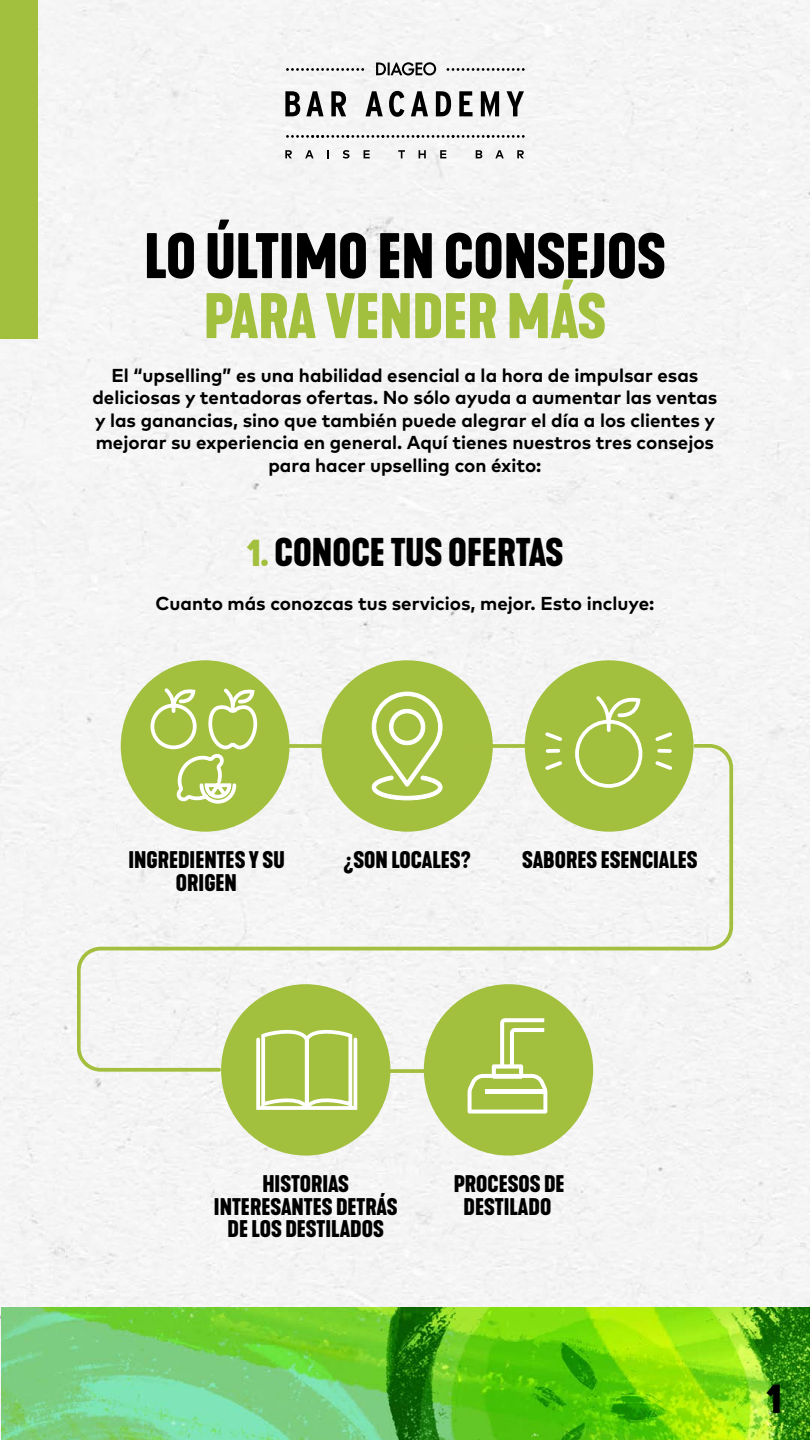
<style>
.page{position:relative;width:810px;height:1440px;background:#fff}
.page>*{position:absolute;margin:0;border:0;box-sizing:border-box;transform-origin:0 0}
.t1{font:700 60px "Kapra Neue";color:#000}
.t2{font:700 60px "Kapra Neue";color:#a2c03e}
.t3{font:700 40.5px "Kapra Neue";color:#000}
.t4{font:700 37.5px "Kapra Neue";color:#000}
.t5{font:700 22.5px/22.5px "Kapra Neue";color:#000;text-align:center}
.t6{font:700 18.75px/22.5px "Mark Pro";color:#000;text-align:center}
.s1{color:#a2c03e}
</style>
<div class="page">
<div style="left:0;top:0;width:810px;height:1439px;background:#f5f5f5"></div>
<div style="left:78px;top:744px;width:655px;height:327px;background:#f4f4f4"></div>
<svg style="left:285px;top:150px;width:7px;height:8px"></svg>
<svg style="left:305px;top:150px;width:9px;height:8px"></svg>
<svg style="left:327px;top:150px;width:2px;height:8px"></svg>
<svg style="left:343px;top:150px;width:7px;height:9px"></svg>
<svg style="left:364px;top:150px;width:6px;height:8px"></svg>
<svg style="left:398px;top:150px;width:7px;height:8px"></svg>
<svg style="left:419px;top:150px;width:7px;height:8px"></svg>
<svg style="left:440px;top:150px;width:6px;height:8px"></svg>
<svg style="left:476px;top:150px;width:6px;height:8px"></svg>
<svg style="left:495px;top:150px;width:9px;height:8px"></svg>
<svg style="left:517px;top:150px;width:7px;height:8px"></svg>
<svg style="left:286px;top:135px;width:239px;height:3px"></svg>
<svg style="left:285px;top:91px;width:15px;height:25px"></svg>
<svg style="left:306px;top:91px;width:18px;height:25px"></svg>
<svg style="left:331px;top:91px;width:15px;height:25px"></svg>
<svg style="left:366px;top:91px;width:17px;height:25px"></svg>
<svg style="left:389px;top:91px;width:15px;height:26px"></svg>
<svg style="left:411px;top:91px;width:17px;height:25px"></svg>
<svg style="left:436px;top:91px;width:15px;height:25px"></svg>
<svg style="left:459px;top:91px;width:14px;height:25px"></svg>
<svg style="left:481px;top:91px;width:18px;height:26px"></svg>
<svg style="left:507px;top:91px;width:17px;height:25px"></svg>
<svg style="left:376px;top:62px;width:60px;height:13px"></svg>
<svg style="left:447px;top:68px;width:78px;height:3px"></svg>
<svg style="left:286px;top:68px;width:78px;height:3px"></svg>
<div style="left:0;top:0;width:38px;height:339px;background:#a2c03e"></div>
<svg style="left:221px;top:984px;width:372px;height:172px;fill:#a2c03e"></svg>
<svg style="left:468px;top:1018px;width:79px;height:96px"></svg>
<div style="left:485px;top:1089px;width:60px;height:5px;background:#fff"></div>
<svg style="left:254px;top:1027px;width:105px;height:85px"></svg>
<svg style="left:121px;top:660px;width:573px;height:172px;fill:#a2c03e"></svg>
<svg style="left:149px;top:685px;width:110px;height:121px;background:#b3cb62"></svg>
<svg style="left:542px;top:693px;width:133px;height:97px;background:#acc753"></svg>
<svg style="left:463px;top:744px;width:69px;height:4px"></svg>
<svg style="left:289px;top:744px;width:34px;height:4px"></svg>
<svg style="left:390px;top:1069px;width:34px;height:4px"></svg>
<img style="left:1px;top:1307px;width:809px;height:133px">
<h1 class="t1" style="left:144px;top:217px;width:523px">LO ÚLTIMO EN CONSEJOS</h1>
<h1 class="t2" style="left:204px;top:277px;width:404px">PARA VENDER MÁS</h1>
<p class="t6" style="left:92px;top:362px;width:626px">El “upselling” es una habilidad esencial a la hora de impulsar esas deliciosas y tentadoras ofertas. No sólo ayuda a aumentar las ventas y las ganancias, sino que también puede alegrar el día a los clientes y mejorar su experiencia en general. Aquí tienes nuestros tres consejos para hacer upselling con éxito:</p>
<h3 class="t4" style="left:247px;top:528px;width:318px"><span class="s1">1.</span> CONOCE TUS OFERTAS</h3>
<p class="t6" style="left:155px;top:591px;width:500px">Cuanto más conozcas tus servicios, mejor. Esto incluye:</p>
<p class="t5" style="left:128px;top:849px;width:158px">INGREDIENTES Y SU<br>ORIGEN</p>
<p class="t5" style="left:343px;top:849px;width:129px">¿SON LOCALES?</p>
<p class="t5" style="left:522px;top:849px;width:177px">SABORES ESENCIALES</p>
<p class="t5" style="left:214px;top:1173px;width:185px">HISTORIAS<br>INTERESANTES DETRÁS<br>DE LOS DESTILADOS</p>
<p class="t5" style="left:454px;top:1173px;width:112px">PROCESOS DE<br>DESTILADO</p>
<h2 class="t3" style="left:766px;top:1371px;width:17px">1</h2>
</div>
